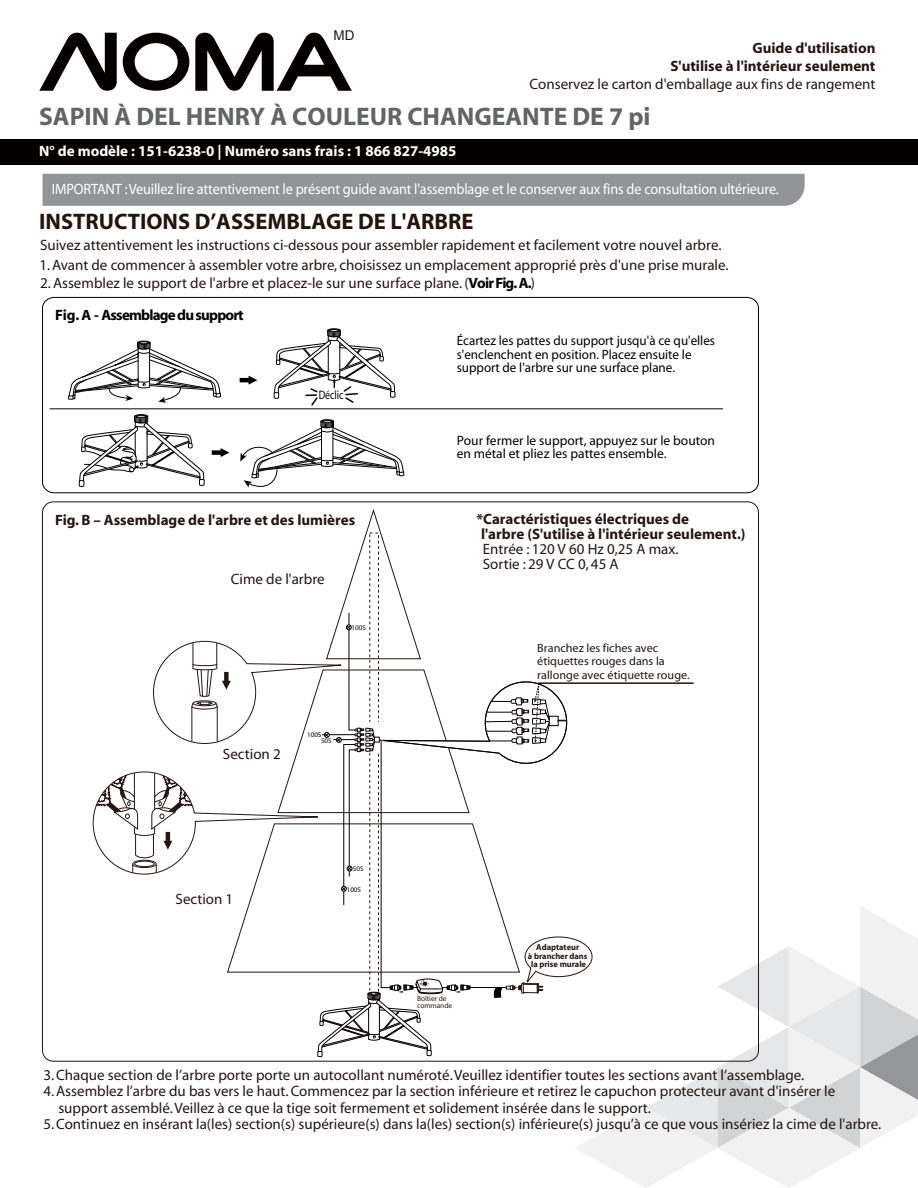
<style>
.page{position:relative;width:918px;height:1188px;background:#fff}
.page>*{position:absolute;margin:0;border:0;box-sizing:border-box;transform-origin:0 0}
.t1{font:700 25.5px "Myriad";color:#636465}
.t2{font:700 22.5px "Myriad";color:#241410}
.t3{font:15px/16.5px "Myriad";color:#221714}
.t4{font:15px "Myriad";letter-spacing:-.01em;color:#fff;scale:.95 1}
.t5{font:15px "Myriad";color:#201613}
.t6{font:700 15px/18px "Myriad";color:#221714;text-align:right}
.t7{font:700 15px/15px "Myriad";color:#221815}
.t8{font:700 15px "Myriad";color:#fff}
.t9{font:15px/15px "Myriad";color:#221815}
.t10{font:700 15px "Myriad";letter-spacing:-.055em;color:#040000}
.t11{font:13.5px/13.5px "Myriad";color:#060001}
.t12{font:13.5px "Arial";color:#221815}
.t13{font:12.3px "Myriad";color:#040000;scale:.8 1}
.t14{font:12px/13.5px "Myriad";color:#221815}
.t15{font:700 8.7px/8.7px "Myriad";color:#221815;text-align:center}
.t16{font:7.35px/7.5px "Myriad";color:#221815}
.t17{font:7.05px/6px "Myriad";color:#060001}
.s1{font-weight:700;color:#040000}
</style>
<div class="page">
<div style="left:0;top:139px;width:918px;height:26px;background:#040000"></div>
<svg style="left:195px;top:33px;width:157px;height:58px"></svg>
<svg style="left:123px;top:33px;width:66px;height:58px"></svg>
<svg style="left:39px;top:33px;width:78px;height:58px"></svg>
<svg style="left:240px;top:376px;width:17px;height:9px"></svg>
<div style="left:42px;top:297px;width:717px;height:196px;border:1px solid #060001;border-radius:11px"></div>
<div style="left:327px;top:328px;width:14px;height:4px;border:1px solid #040000;border-radius:50%"></div>
<svg style="left:273px;top:329px;width:123px;height:77px"></svg>
<div style="left:320px;top:419px;width:14px;height:4px;border:1px solid #040000;border-radius:50%"></div>
<svg style="left:240px;top:420px;width:165px;height:72px"></svg>
<hr style="left:50px;top:409px;width:673px;height:1px;background:#060001">
<svg style="left:68px;top:341px;width:161px;height:146px"></svg>
<div style="left:43px;top:174px;width:762px;height:32px;background:#939497"></div>
<svg style="left:92px;top:612px;width:826px;height:576px"></svg>
<p class="t12" style="left:334px;top:26px;width:22px">MD</p>
<p class="t6" style="left:670px;top:39px;width:206px">Guide d'utilisation<br>S'utilise à l'intérieur seulement</p>
<p class="t3" style="left:530px;top:76px;width:347px">Conservez le carton d'emballage aux fins de rangement</p>
<h1 class="t1" style="left:39px;top:103px;width:613px">SAPIN À DEL HENRY À COULEUR CHANGEANTE DE 7 pi</h1>
<p class="t8" style="left:39px;top:144px;width:419px">N° de modèle : 151-6238-0 | Numéro sans frais : 1 866 827-4985</p>
<p class="t4" style="left:52px;top:182px;width:767px">IMPORTANT : Veuillez lire attentivement le présent guide avant l'assemblage et le conserver aux fins de consultation ultérieure.</p>
<h2 class="t2" style="left:39px;top:210px;width:436px">INSTRUCTIONS D’ASSEMBLAGE DE L'ARBRE</h2>
<p class="t5" style="left:40px;top:237px;width:683px">Suivez attentivement les instructions ci-dessous pour assembler rapidement et facilement votre nouvel arbre.</p>
<p class="t3" style="left:39px;top:258px;width:691px">1. Avant de commencer à assembler votre arbre, choisissez un emplacement approprié près d'une prise murale.</p>
<p class="t3" style="left:40px;top:276px;width:496px">2. Assemblez le support de l'arbre et placez-le sur une surface plane. (<span class="s1">Voir Fig. A.</span>)</p>
<p class="t10" style="left:55px;top:307px;width:190px">Fig. A - Assemblage du support</p>
<p class="t13" style="left:319px;top:389px;width:33px">Déclic</p>
<p class="t6" style="left:55px;top:511px;width:301px">Fig. B – Assemblage de l'arbre et des lumières</p>
<p class="t3" style="left:231px;top:572px;width:95px">Cime de l'arbre</p>
<p class="t17" style="left:352px;top:625px;width:16px">100S</p>
<p class="t3" style="left:223px;top:746px;width:59px">Section 2</p>
<p class="t17" style="left:321px;top:732px;width:12px;text-indent:-14px">100S<br>50S</p>
<p class="t3" style="left:176px;top:891px;width:59px">Section 1</p>
<p class="t17" style="left:353px;top:866px;width:12px">50S</p>
<p class="t17" style="left:347px;top:887px;width:16px">100S</p>
<p class="t11" style="left:457px;top:335px;width:260px">Écartez les pattes du support jusqu'à ce qu'elles s'enclenchent en position. Placez ensuite le support de l'arbre sur une surface plane.</p>
<p class="t11" style="left:457px;top:434px;width:260px">Pour fermer le support, appuyez sur le bouton en métal et pliez les pattes ensemble.</p>
<p class="t7" style="left:481px;top:512px;width:266px;text-indent:-5px">*Caractéristiques électriques de<br>l'arbre (S'utilise à l'intérieur seulement.)</p>
<p class="t9" style="left:483px;top:542px;width:197px">Entrée : 120 V 60 Hz 0,25 A max.<br>Sortie : 29 V CC 0, 45 A</p>
<p class="t14" style="left:537px;top:641px;width:154px">Branchez les fiches avec étiquettes rouges dans la rallonge avec étiquette rouge.</p>
<p class="t16" style="left:417px;top:995px;width:37px">Boîtier de commande</p>
<p class="t15" style="left:528px;top:943px;width:61px">Adaptateur<br>à brancher dans la prise murale</p>
<p class="t3" style="left:43px;top:1067px;width:762px">3. Chaque section de l’arbre porte porte un autocollant numéroté. Veuillez identifier toutes les sections avant l’assemblage.</p>
<p class="t3" style="left:58px;top:1084px;width:778px;text-indent:-15px">4. Assemblez l’arbre du bas vers le haut. Commencez par la section inférieure et retirez le capuchon protecteur avant d'insérer le support assemblé. Veillez à ce que la tige soit fermement et solidement insérée dans le support.</p>
<p class="t3" style="left:43px;top:1117px;width:840px">5. Continuez en insérant la(les) section(s) supérieure(s) dans la(les) section(s) inférieure(s) jusqu’à ce que vous insériez la cime de l'arbre.</p>
</div>
